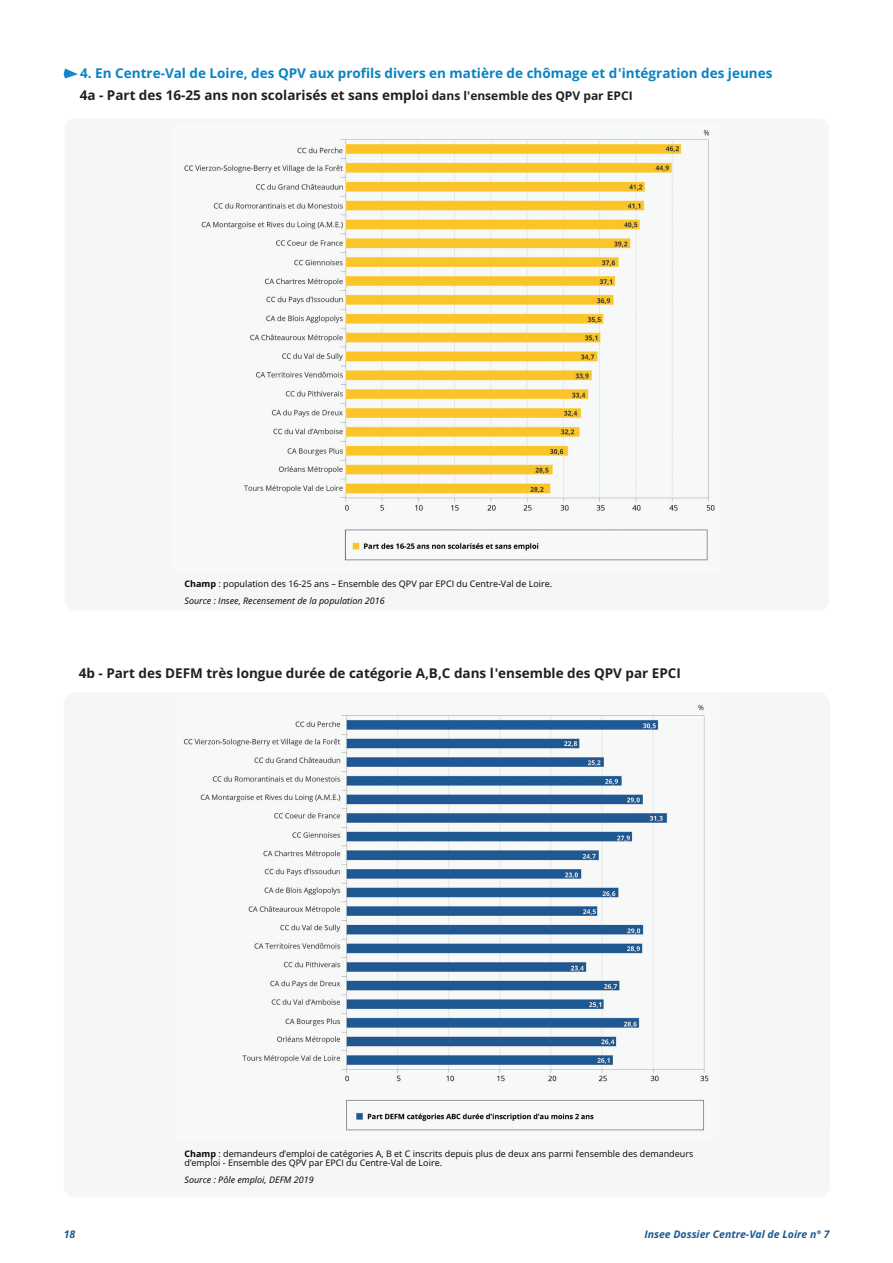
<style>
.page{position:relative;width:893px;height:1263px;background:#fff}
.page>*{position:absolute;margin:0;border:0;box-sizing:border-box;transform-origin:0 0}
.t1{font:700 13.5px "Open Sans";color:#231f20}
.t2{font:700 13.5px "Open Sans";color:#0983c4}
.t3{font:italic 700 10.5px "Open Sans";color:#1e5992}
.t4{font:9px/17.5px "Open Sans";color:#010202}
.t5{font:italic 9px "Open Sans";color:#010202}
.s1{font-size:12px}
.s2{font-weight:700}
.s3{font-style:italic}
</style>
<div class="page">
<img style="left:184px;top:129px;width:531px;height:433px">
<svg style="left:64px;top:68px;width:14px;height:10px"></svg>
<div style="left:64px;top:696px;width:765px;height:444px;background:#f5f7f7;border-radius:9px"></div>
<img style="left:183px;top:704px;width:526px;height:427px">
<h1 class="t2" style="left:80px;top:68px;width:694px">4. En Centre-Val de Loire, des QPV aux profils divers en matière de chômage et d'intégration des jeunes</h1>
<h1 class="t1" style="left:80px;top:90px;width:554px">4a - Part des 16-25 ans non scolarisés et sans emploi <span class="s1">dans l'ensemble des QPV par EPCI</span></h1>
<p class="t4" style="left:184px;top:576px;width:369px"><span class="s2">Champ</span> : population des 16-25 ans – Ensemble des QPV par EPCI du Centre-Val de Loire.<br><span class="s3">Source : Insee, Recensement de la population 2016</span></p>
<h1 class="t1" style="left:79px;top:668px;width:604px">4b - Part des DEFM très longue durée de catégorie A,B,C dans l'ensemble des QPV par EPCI</h1>
<p class="t4" style="left:184px;top:1150px;width:510px;line-height:9px"><span class="s2">Champ</span> : demandeurs d’emploi de catégories A, B et C inscrits depuis plus de deux ans parmi l’ensemble des demandeurs d’emploi - Ensemble des QPV par EPCI du Centre-Val de Loire.</p>
<p class="t5" style="left:184px;top:1175px;width:131px">Source : Pôle emploi, DEFM 2019</p>
<p class="t3" style="left:64px;top:1228px;width:13px">18</p>
<p class="t3" style="left:644px;top:1228px;width:187px">Insee Dossier Centre-Val de Loire n° 7</p>
</div>
